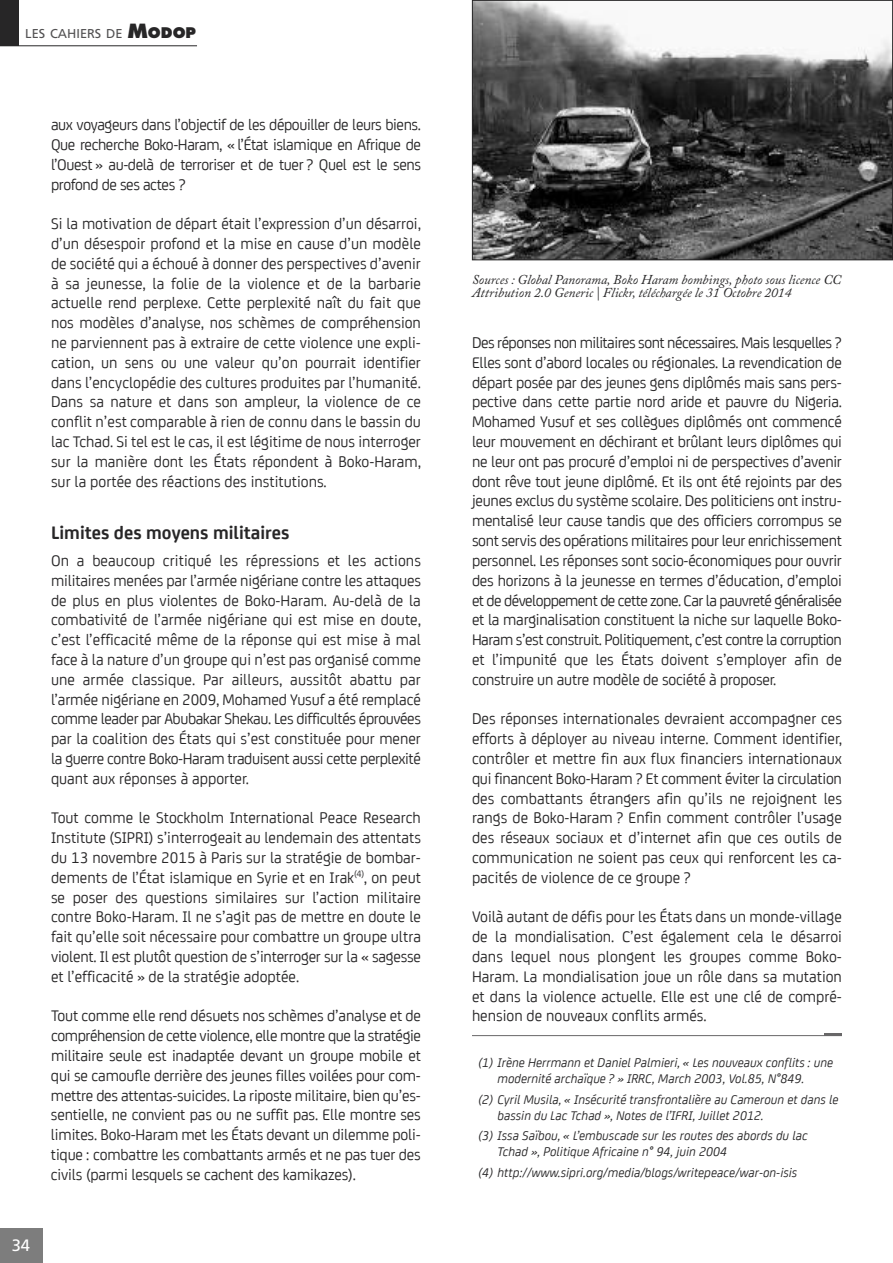
<style>
.page{position:relative;width:893px;height:1263px;background:#fff}
.page>*{position:absolute;margin:0;border:0;box-sizing:border-box;transform-origin:0 0}
.t1{font:700 19.5px "CA Sans";color:#272627}
.t2{font:16.5px/19.8px "CA Sans";color:#272627;text-align:justify}
.t3{font:16.5px "Frutiger";color:#fff}
.t4{font:italic 13.5px/16.2px "CA Sans";color:#272627}
.t5{font:italic 13.5px/13.5px "Adobe Caslon Pro";color:#272627}
.t6{font:12.9px "Frutiger";color:#525152}
.s1{font-family:"Futura";font-weight:800;font-size:19.05px;color:#272627}
.s2{font-family:"Futura";font-weight:800;font-size:14.25px;color:#272627}
</style>
<div class="page">
<hr style="left:0;top:45px;width:197px;height:1px;background:#272627">
<div style="left:0;top:0;width:19px;height:46px;background:#272627"></div>
<div style="left:0;top:1228px;width:42px;height:35px;background:#7d7d7d"></div>
<img style="left:474px;top:2px;width:417px;height:256px">
<div style="left:472px;top:0;width:421px;height:260px;border:1px solid #272627"></div>
<hr style="left:472px;top:1035px;width:370px;height:1px;background:#686768">
<hr style="left:825px;top:1033px;width:17px;height:3px;background:#686768">
<p class="t6" style="left:25px;top:29px;width:172px">LES CAHIERS DE <span class="s1">M</span><span class="s2">ODOP</span></p>
<p class="t2" style="left:51px;top:115px;width:371px">aux voyageurs dans l’objectif de les dépouiller de leurs biens.<br>Que recherche Boko-Haram, « l’État islamique en Afrique de l’Ouest » au-delà de terroriser et de tuer ? Quel est le sens profond de ses actes ?</p>
<p class="t2" style="left:51px;top:214px;width:371px">Si la motivation de départ était l’expression d’un désarroi, d’un désespoir profond et la mise en cause d’un modèle de société qui a échoué à donner des perspectives d’avenir à sa jeunesse, la folie de la violence et de la barbarie actuelle rend perplexe. Cette perplexité naît du fait que nos modèles d’analyse, nos schèmes de compréhension ne parviennent pas à extraire de cette violence une expli&shy;cation, un sens ou une valeur qu’on pourrait identifier dans l’encyclopédie des cultures produites par l’humanité.<br>Dans sa nature et dans son ampleur, la violence de ce conflit n’est comparable à rien de connu dans le bassin du lac Tchad. Si tel est le cas, il est légitime de nous interroger sur la manière dont les États répondent à Boko-Haram, sur la portée des réactions des institutions.</p>
<p class="t1" style="left:51px;top:521px;width:240px">Limites des moyens militaires</p>
<p class="t2" style="left:51px;top:550px;width:371px">On a beaucoup critiqué les répressions et les actions militaires menées par l’armée nigériane contre les attaques de plus en plus violentes de Boko-Haram. Au-delà de la combativité de l’armée nigériane qui est mise en doute, c’est l’efficacité même de la réponse qui est mise à mal face à la nature d’un groupe qui n’est pas organisé comme une armée classique. Par ailleurs, aussitôt abattu par l’armée nigériane en 2009, Mohamed Yusuf a été remplacé comme leader par Abubakar Shekau. Les difficultés éprouvées par la coalition des États qui s’est constituée pour mener la guerre contre Boko-Haram traduisent aussi cette perplexité quant aux réponses à apporter.</p>
<p class="t2" style="left:51px;top:808px;width:371px">Tout comme le Stockholm International Peace Research Institute (SIPRI) s’interrogeait au lendemain des attentats du 13 novembre 2015 à Paris sur la stratégie de bombar&shy;dements de l’État islamique en Syrie et en Irak<sup>(4)</sup>, on peut se poser des questions similaires sur l’action militaire contre Boko-Haram. Il ne s’agit pas de mettre en doute le fait qu’elle soit nécessaire pour combattre un groupe ultra violent. Il est plutôt question de s’interroger sur la « sagesse et l’efficacité » de la stratégie adoptée.</p>
<p class="t2" style="left:51px;top:1006px;width:372px">Tout comme elle rend désuets nos schèmes d’analyse et de compréhension de cette violence, elle montre que la stratégie militaire seule est inadaptée devant un groupe mobile et qui se camoufle derrière des jeunes filles voilées pour com&shy;mettre des attentas-suicides. La riposte militaire, bien qu’es&shy;sentielle, ne convient pas ou ne suffit pas. Elle montre ses limites. Boko-Haram met les États devant un dilemme poli&shy;tique : combattre les combattants armés et ne pas tuer des civils (parmi lesquels se cachent des kamikazes).</p>
<p class="t3" style="left:12px;top:1239px;width:20px">34</p>
<p class="t5" style="left:472px;top:274px;width:371px">Sources : Global Panorama, Boko Haram bombings, photo sous licence CC<br>Attribution 2.0 Generic | Flickr, téléchargée le 31 Octobre 2014</p>
<p class="t2" style="left:472px;top:333px;width:371px">Des réponses non militaires sont nécessaires. Mais lesquelles ?<br>Elles sont d’abord locales ou régionales. La revendication de départ posée par des jeunes gens diplômés mais sans pers&shy;pective dans cette partie nord aride et pauvre du Nigeria.<br>Mohamed Yusuf et ses collègues diplômés ont commencé leur mouvement en déchirant et brûlant leurs diplômes qui ne leur ont pas procuré d’emploi ni de perspectives d’avenir dont rêve tout jeune diplômé. Et ils ont été rejoints par des jeunes exclus du système scolaire. Des politiciens ont instru&shy;mentalisé leur cause tandis que des officiers corrompus se sont servis des opérations militaires pour leur enrichissement personnel. Les réponses sont socio-économiques pour ouvrir des horizons à la jeunesse en termes d’éducation, d’emploi et de développement de cette zone. Car la pauvreté généralisée et la marginalisation constituent la niche sur laquelle Boko-Haram s’est construit. Politiquement, c’est contre la corruption et l’impunité que les États doivent s’employer afin de construire un autre modèle de société à proposer.</p>
<p class="t2" style="left:472px;top:709px;width:371px">Des réponses internationales devraient accompagner ces efforts à déployer au niveau interne. Comment identifier, contrôler et mettre fin aux flux financiers internationaux qui financent Boko-Haram ? Et comment éviter la circulation des combattants étrangers afin qu’ils ne rejoignent les rangs de Boko-Haram ? Enfin comment contrôler l’usage des réseaux sociaux et d’internet afin que ces outils de communication ne soient pas ceux qui renforcent les ca&shy;pacités de violence de ce groupe ?</p>
<p class="t2" style="left:472px;top:907px;width:371px">Voilà autant de défis pour les États dans un monde-village de la mondialisation. C’est également cela le désarroi dans lequel nous plongent les groupes comme Boko-Haram. La mondialisation joue un rôle dans sa mutation et dans la violence actuelle. Elle est une clé de compré&shy;hension de nouveaux conflits armés.</p>
<p class="t4" style="left:497px;top:1054px;width:337px;text-indent:-19px">(1) Irène Herrmann et Daniel Palmieri, « Les nouveaux conflits : une modernité archaïque ? » IRRC, March 2003, Vol.85, N°849.</p>
<p class="t4" style="left:497px;top:1091px;width:343px;text-indent:-19px">(2) Cyril Musila, « Insécurité transfrontalière au Cameroun et dans le bassin du Lac Tchad », Notes de l’IFRI, Juillet 2012.</p>
<p class="t4" style="left:497px;top:1127px;width:312px;text-indent:-19px">(3) Issa Saïbou, « L’embuscade sur les routes des abords du lac<br>Tchad », Politique Africaine n° 94, juin 2004</p>
<p class="t4" style="left:478px;top:1164px;width:320px">(4) http://www.sipri.org/media/blogs/writepeace/war-on-isis</p>
</div>
